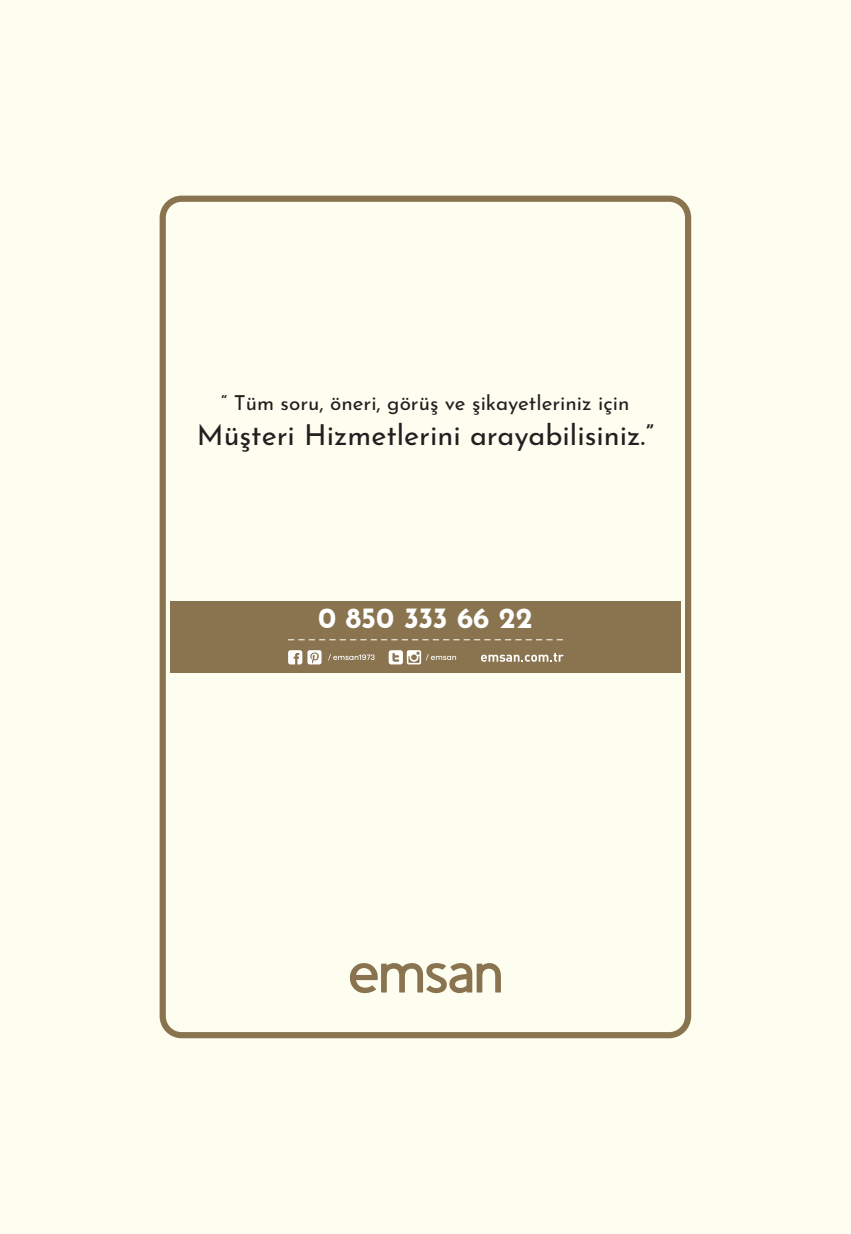
<style>
.page{position:relative;width:851px;height:1234px;background:#fff}
.page>*{position:absolute;margin:0;border:0;box-sizing:border-box;transform-origin:0 0}
.t1{font:28.8px "Josefin Sans";color:#231f20}
.t2{font:700 28.8px "Josefin Sans";color:#fff}
.t3{font:20.7px "Josefin Sans";color:#231f20}
</style>
<div class="page">
<div style="left:0;top:0;width:850px;height:1233px;background:#fdfdf0"></div>
<svg style="left:350px;top:963px;width:151px;height:29px"></svg>
<div style="left:160px;top:195px;width:531px;height:842px;border:6px solid #89744f;border-radius:19px"></div>
<div style="left:171px;top:600px;width:510px;height:72px;background:#89744f"></div>
<svg style="left:288px;top:650px;width:34px;height:14px"></svg>
<svg style="left:388px;top:650px;width:68px;height:14px"></svg>
<svg style="left:328px;top:654px;width:46px;height:6px"></svg>
<svg style="left:481px;top:652px;width:82px;height:9px"></svg>
<svg style="left:288px;top:639px;width:275px;height:1px"></svg>
<p class="t3" style="left:221px;top:385px;width:410px">“ Tüm soru, öneri, görüş ve şikayetleriniz için</p>
<h1 class="t1" style="left:197px;top:410px;width:458px">Müşteri Hizmetlerini arayabilisiniz.”</h1>
<h1 class="t2" style="left:318px;top:592px;width:216px">0 850 333 66 22</h1>
</div>
